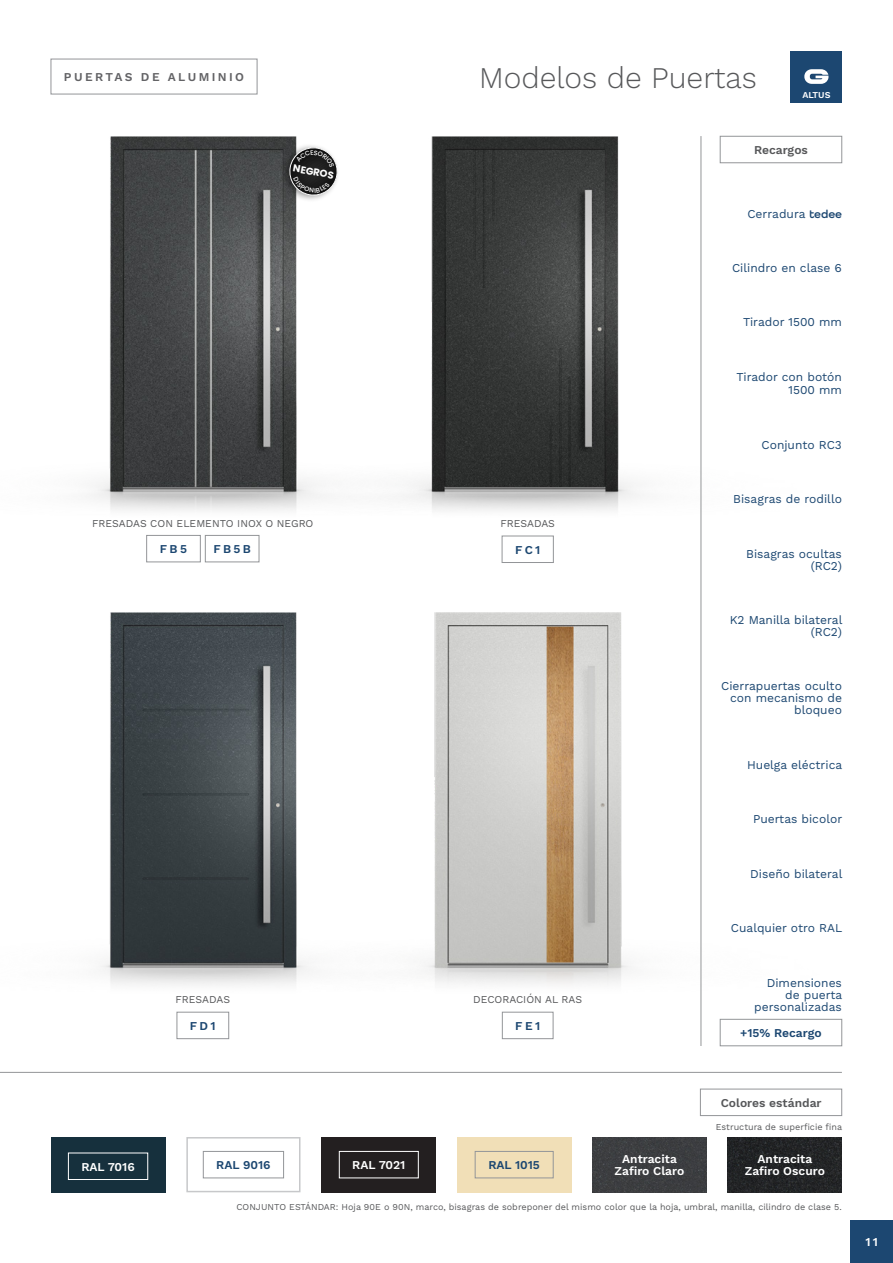
<style>
.page{position:relative;width:893px;height:1263px;background:#fff}
.page>*{position:absolute;margin:0;border:0;box-sizing:border-box;transform-origin:0 0}
.t1{font:300 30px "Work Sans";color:#57585a}
.t2{font:12px/12px "Work Sans";color:#1c4771;text-align:right}
.t3{font:600 12px/12px "Work Sans";color:#fff;text-align:center}
.t4{font:600 12px "Work Sans";color:#1c4771}
.t5{font:600 12px "Work Sans";color:#57585a}
.t6{font:600 12px "Work Sans";letter-spacing:.2em;color:#636366}
.Tekst_akaptiowy_8_pkt{font:10.5px "Work Sans";color:#57585a}
.t7{font:700 10.05px "Poppins";color:#fff}
.t8{font:9px "Work Sans";color:#57585a}
.t9{font:600 9px "Work Sans";color:#fff}
.s1{font-family:"Como";font-weight:700}
</style>
<div class="page">
<div style="left:592px;top:1137px;width:115px;height:55px;background:#3c3e40"></div>
<img style="left:728px;top:1137px;width:114px;height:55px">
<div style="left:791px;top:51px;width:51px;height:51px;background:#1c4771"></div>
<svg style="left:804px;top:69px;width:25px;height:15px"></svg>
<div style="left:720px;top:1019px;width:122px;height:27px;border:1px solid #939598"></div>
<div style="left:720px;top:136px;width:122px;height:27px;border:1px solid #939598"></div>
<hr style="left:701px;top:136px;width:1px;height:910px;background:#939598">
<div style="left:850px;top:1220px;width:43px;height:43px;background:#1c4771"></div>
<hr style="left:0;top:1072px;width:842px;height:1px;background:#939598">
<div style="left:51px;top:1137px;width:114px;height:55px;background:#16303d"></div>
<div style="left:457px;top:1137px;width:114px;height:55px;background:#f1dfb7"></div>
<div style="left:186px;top:1137px;width:114px;height:55px;background:#fff;border:2px solid #c7c8ca"></div>
<div style="left:322px;top:1137px;width:114px;height:55px;background:#231f20"></div>
<div style="left:475px;top:1151px;width:78px;height:27px;border:1px solid #939598"></div>
<div style="left:68px;top:1153px;width:80px;height:27px;border:1px solid #fff"></div>
<div style="left:203px;top:1151px;width:81px;height:27px;border:1px solid #939598"></div>
<div style="left:339px;top:1151px;width:79px;height:27px;border:1px solid #fff"></div>
<div style="left:700px;top:1089px;width:142px;height:27px;border:1px solid #939598"></div>
<div style="left:51px;top:59px;width:206px;height:35px;border:1px solid #939598"></div>
<img style="left:100px;top:612px;width:136px;height:373px">
<img style="left:90px;top:136px;width:143px;height:375px">
<img style="left:236px;top:612px;width:466px;height:383px">
<img style="left:233px;top:136px;width:583px;height:383px">
<div style="left:177px;top:1012px;width:52px;height:27px;border:1px solid #939598"></div>
<div style="left:502px;top:1012px;width:51px;height:27px;border:1px solid #939598"></div>
<div style="left:146px;top:535px;width:55px;height:27px;border:1px solid #939598"></div>
<div style="left:205px;top:535px;width:54px;height:27px;border:1px solid #939598"></div>
<div style="left:502px;top:536px;width:51px;height:27px;border:1px solid #939598"></div>
<img style="left:274px;top:136px;width:74px;height:74px">
<svg style="left:288px;top:146px;width:51px;height:52px"></svg>
<p class="t6" style="left:64px;top:70px;width:182px">PUERTAS DE ALUMINIO</p>
<h1 class="t1" style="left:479px;top:60px;width:279px">Modelos de Puertas</h1>
<p class="t9" style="left:802px;top:89px;width:30px">ALTUS</p>
<p class="t7" style="left:294px;top:162px;width:43px;rotate:10deg">NEGROS</p>
<p class="Tekst_akaptiowy_8_pkt" style="left:92px;top:517px;width:223px">FRESADAS CON ELEMENTO INOX O NEGRO</p>
<p class="t4" style="left:160px;top:542px;width:29px">FB5</p>
<p class="t4" style="left:213px;top:542px;width:39px">FB5B</p>
<p class="Tekst_akaptiowy_8_pkt" style="left:500px;top:517px;width:56px">FRESADAS</p>
<p class="t4" style="left:515px;top:543px;width:27px">FC1</p>
<p class="Tekst_akaptiowy_8_pkt" style="left:176px;top:993px;width:56px">FRESADAS</p>
<p class="t4" style="left:190px;top:1019px;width:27px">FD1</p>
<p class="Tekst_akaptiowy_8_pkt" style="left:473px;top:993px;width:110px">DECORACIÓN AL RAS</p>
<p class="t4" style="left:515px;top:1019px;width:26px">FE1</p>
<p class="t3" style="left:81px;top:1161px;width:55px">RAL 7016</p>
<p class="t4" style="left:216px;top:1158px;width:56px">RAL 9016</p>
<p class="t3" style="left:352px;top:1160px;width:55px">RAL 7021</p>
<p class="t4" style="left:488px;top:1158px;width:53px">RAL 1015</p>
<p class="t5" style="left:754px;top:143px;width:55px">Recargos</p>
<p class="t2" style="left:747px;top:208px;width:96px">Cerradura <span class="s1">tedee</span></p>
<p class="t2" style="left:732px;top:262px;width:111px">Cilindro en clase 6</p>
<p class="t2" style="left:743px;top:317px;width:100px">Tirador 1500 mm</p>
<p class="t2" style="left:736px;top:370px;width:107px;line-height:13.5px">Tirador con botón<br>1500 mm</p>
<p class="t2" style="left:761px;top:439px;width:82px">Conjunto RC3</p>
<p class="t2" style="left:733px;top:494px;width:110px">Bisagras de rodillo</p>
<p class="t2" style="left:746px;top:548px;width:97px">Bisagras ocultas (RC2)</p>
<p class="t2" style="left:730px;top:614px;width:114px">K2 Manilla bilateral (RC2)</p>
<p class="t2" style="left:721px;top:681px;width:122px">Cierrapuertas oculto con mecanismo de bloqueo</p>
<p class="t2" style="left:747px;top:759px;width:97px">Huelga eléctrica</p>
<p class="t2" style="left:753px;top:814px;width:91px">Puertas bicolor</p>
<p class="t2" style="left:750px;top:868px;width:94px">Diseño bilateral</p>
<p class="t2" style="left:731px;top:922px;width:113px">Cualquier otro RAL</p>
<p class="t2" style="left:754px;top:977px;width:90px">Dimensiones de puerta personalizadas</p>
<p class="t4" style="left:740px;top:1026px;width:83px">+15% Recargo</p>
<p class="t5" style="left:721px;top:1096px;width:102px">Colores estándar</p>
<p class="t8" style="left:716px;top:1121px;width:128px">Estructura de superficie fina</p>
<p class="t3" style="left:615px;top:1154px;width:71px">Antracita<br>Zafiro Claro</p>
<p class="t3" style="left:745px;top:1154px;width:82px">Antracita<br>Zafiro Oscuro</p>
<p class="t8" style="left:236px;top:1201px;width:607px">CONJUNTO ESTÁNDAR: Hoja 90E o 90N, marco, bisagras de sobreponer del mismo color que la hoja, umbral, manilla, cilindro de clase 5.</p>
<p class="t3" style="left:865px;top:1237px;width:14px">11</p>
</div>
